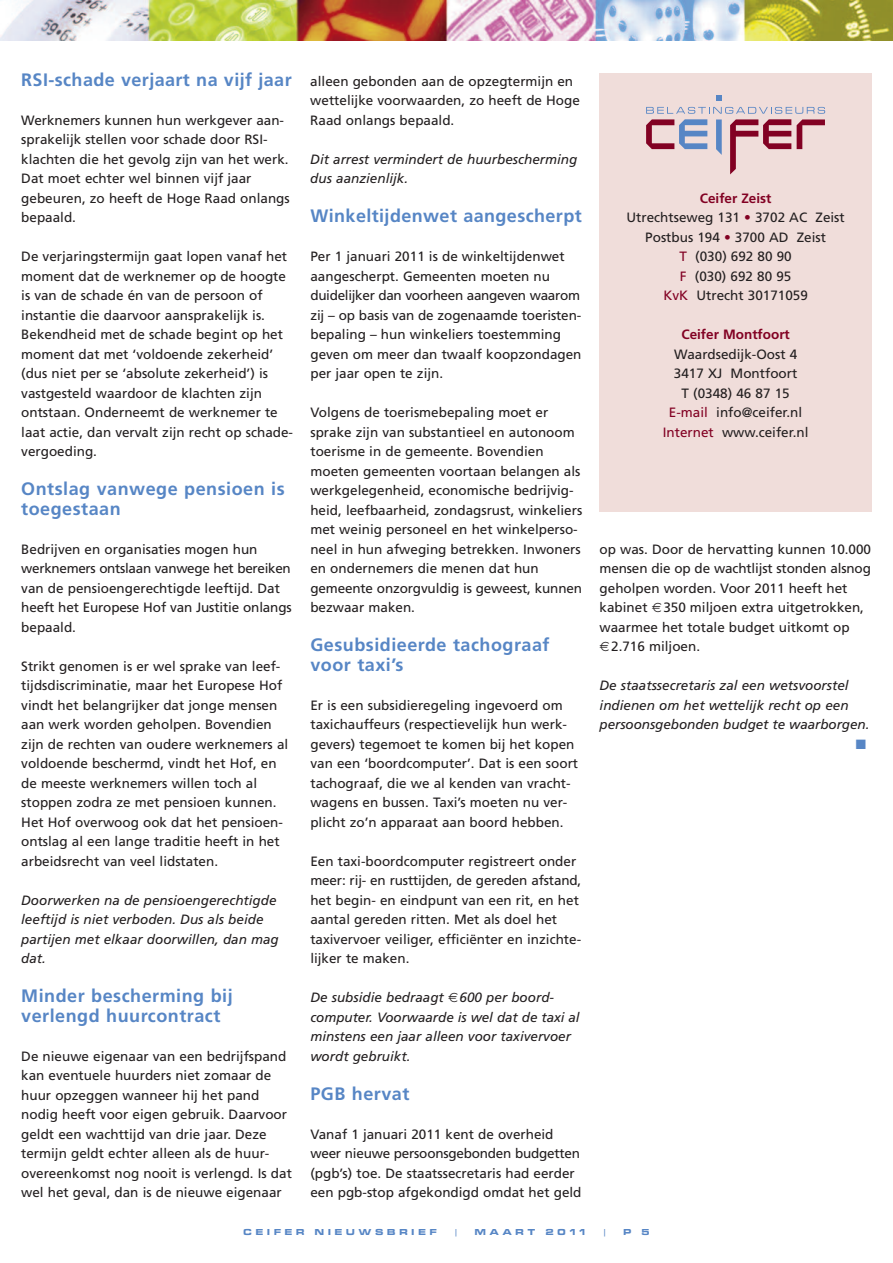
<style>
.page{position:relative;width:893px;height:1263px;background:#fff}
.page>*{position:absolute;margin:0;border:0;box-sizing:border-box;transform-origin:0 0}
.t1{font:700 18px/19.5px "Frutiger";letter-spacing:.03em;color:#5786c5}
.t2{font:13.5px/19.5px "Frutiger";color:#231f20}
.t3{font:italic 13.5px/19.5px "Frutiger";color:#231f20}
.t4{font:700 13.5px "Frutiger";color:#820123}
.t5{font:13.5px "Zapf Dingbats";color:#5786c5}
.t6{font:9px "Microgramma D Bold Exte";letter-spacing:.45em;color:#5786c5}
.t7{font:9px "Microgramma D Medi Exte";color:#5786c5}
.s1{font-weight:700;color:#820123}
.s2{color:#820123}
</style>
<div class="page">
<img style="left:0;top:0;width:893px;height:40px">
<div style="left:600px;top:74px;width:272px;height:438px;background:#f0ddda"></div>
<svg style="left:716px;top:96px;width:6px;height:5px"></svg>
<svg style="left:646px;top:107px;width:179px;height:67px"></svg>
<h1 class="t1" style="left:21px;top:71px;width:272px">RSI-schade verjaart na vijf jaar</h1>
<p class="t2" style="left:21px;top:111px;width:270px">Werknemers kunnen hun werkgever aan&shy;sprakelijk stellen voor schade door RSI&shy;klachten die het gevolg zijn van het werk.<br>Dat moet echter wel binnen vijf jaar gebeuren, zo heeft de Hoge Raad onlangs bepaald.</p>
<p class="t2" style="left:21px;top:248px;width:273px">De verjaringstermijn gaat lopen vanaf het moment dat de werknemer op de hoogte is van de schade én van de persoon of instantie die daarvoor aansprakelijk is.<br>Bekendheid met de schade begint op het moment dat met ‘voldoende zekerheid’ (dus niet per se ‘absolute zekerheid’) is vastgesteld waardoor de klachten zijn ontstaan. Onderneemt de werknemer te laat actie, dan vervalt zijn recht op schade&shy;vergoeding.</p>
<h1 class="t1" style="left:21px;top:481px;width:265px">Ontslag vanwege pensioen is toegestaan</h1>
<p class="t2" style="left:21px;top:540px;width:272px">Bedrijven en organisaties mogen hun werknemers ontslaan vanwege het bereiken van de pensioengerechtigde leeftijd. Dat heeft het Europese Hof van Justitie onlangs bepaald.</p>
<p class="t2" style="left:21px;top:657px;width:269px">Strikt genomen is er wel sprake van leef&shy;tijdsdiscriminatie, maar het Europese Hof vindt het belangrijker dat jonge mensen aan werk worden geholpen. Bovendien zijn de rechten van oudere werknemers al voldoende beschermd, vindt het Hof, en de meeste werknemers willen toch al stoppen zodra ze met pensioen kunnen.<br>Het Hof overwoog ook dat het pensioen&shy;ontslag al een lange traditie heeft in het arbeidsrecht van veel lidstaten.</p>
<p class="t3" style="left:21px;top:891px;width:259px">Doorwerken na de pensioengerechtigde leeftijd is niet verboden. Dus als beide partijen met elkaar doorwillen, dan mag dat.</p>
<h1 class="t1" style="left:21px;top:988px;width:213px">Minder bescherming bij verlengd huurcontract</h1>
<p class="t2" style="left:21px;top:1047px;width:272px">De nieuwe eigenaar van een bedrijfspand kan eventuele huurders niet zomaar de huur opzeggen wanneer hij het pand nodig heeft voor eigen gebruik. Daarvoor geldt een wachttijd van drie jaar. Deze termijn geldt echter alleen als de huur&shy;overeenkomst nog nooit is verlengd. Is dat wel het geval, dan is de nieuwe eigenaar</p>
<p class="t2" style="left:310px;top:72px;width:271px">alleen gebonden aan de opzegtermijn en wettelijke voorwaarden, zo heeft de Hoge<br>Raad onlangs bepaald.</p>
<p class="t3" style="left:310px;top:150px;width:268px">Dit arrest vermindert de huurbescherming dus aanzienlijk.</p>
<h1 class="t1" style="left:310px;top:208px;width:273px">Winkeltijdenwet aangescherpt</h1>
<p class="t2" style="left:310px;top:248px;width:273px">Per 1 januari 2011 is de winkeltijdenwet aangescherpt. Gemeenten moeten nu duidelijker dan voorheen aangeven waarom zij – op basis van de zogenaamde toeristen&shy;bepaling – hun winkeliers toestemming geven om meer dan twaalf koopzondagen per jaar open te zijn.</p>
<p class="t2" style="left:310px;top:404px;width:273px">Volgens de toerismebepaling moet er sprake zijn van substantieel en autonoom toerisme in de gemeente. Bovendien moeten gemeenten voortaan belangen als werkgelegenheid, economische bedrijvig&shy;heid, leefbaarheid, zondagsrust, winkeliers met weinig personeel en het winkelperso&shy;neel in hun afweging betrekken. Inwoners en ondernemers die menen dat hun gemeente onzorgvuldig is geweest, kunnen bezwaar maken.</p>
<h1 class="t1" style="left:310px;top:637px;width:241px">Gesubsidieerde tachograaf voor taxi’s</h1>
<p class="t2" style="left:310px;top:696px;width:269px">Er is een subsidieregeling ingevoerd om taxichauffeurs (respectievelijk hun werk&shy;gevers) tegemoet te komen bij het kopen van een ‘boordcomputer’. Dat is een soort tachograaf, die we al kenden van vracht&shy;wagens en bussen. Taxi’s moeten nu ver&shy;plicht zo’n apparaat aan boord hebben.</p>
<p class="t2" style="left:310px;top:852px;width:272px">Een taxi-boordcomputer registreert onder meer: rij- en rusttijden, de gereden afstand, het begin- en eindpunt van een rit, en het aantal gereden ritten. Met als doel het taxivervoer veiliger, efficiënter en inzichte&shy;lijker te maken.</p>
<p class="t3" style="left:310px;top:989px;width:271px">De subsidie bedraagt 600 per boord&shy;computer. Voorwaarde is wel dat de taxi al minstens een jaar alleen voor taxivervoer wordt gebruikt.</p>
<h1 class="t1" style="left:310px;top:1085px;width:101px">PGB hervat</h1>
<p class="t2" style="left:310px;top:1125px;width:273px">Vanaf 1 januari 2011 kent de overheid weer nieuwe persoonsgebonden budgetten (pgb’s) toe. De staatssecretaris had eerder een pgb-stop afgekondigd omdat het geld</p>
<p class="t6" style="left:244px;top:1226px;width:194px">CEIFER NIEUWSBRIEF</p>
<p class="t7" style="left:454px;top:1226px;width:6px">|</p>
<p class="t6" style="left:475px;top:1226px;width:112px">MAART 2011</p>
<p class="t7" style="left:602px;top:1226px;width:6px">|</p>
<p class="t6" style="left:623px;top:1226px;width:27px">P 5</p>
<p class="t2" style="left:626px;top:189px;width:220px;text-align:center"><span class="s1">Ceifer Zeist<br></span>Utrechtseweg 131 <span class="s2">•</span> 3702 AC Zeist<br>Postbus 194 <span class="s2">•</span> 3700 AD Zeist<br><span class="s2">T</span> (030) 692 80 90<br><span class="s2">F</span> (030) 692 80 95<br><span class="s2">KvK</span> Utrecht 30171059</p>
<p class="t4" style="left:681px;top:329px;width:110px">Ceifer Montfoort</p>
<p class="t2" style="left:663px;top:345px;width:147px;text-align:center">Waardsedijk-Oost 4<br>3417 XJ Montfoort<br>T (0348) 46 87 15<br><span class="s2">E-mail</span> info@ceifer.nl<br><span class="s2">Internet</span> www.ceifer.nl</p>
<p class="t2" style="left:600px;top:540px;width:273px">op was. Door de hervatting kunnen 10.000</p>
<p class="t2" style="left:600px;top:560px;width:273px">mensen die op de wachtlijst stonden alsnog</p>
<p class="t2" style="left:600px;top:579px;width:249px">geholpen worden. Voor 2011 heeft het</p>
<p class="t2" style="left:600px;top:599px;width:266px">kabinet 350 miljoen extra uitgetrokken,</p>
<p class="t2" style="left:600px;top:618px;width:252px">waarmee het totale budget uitkomt op</p>
<p class="t2" style="left:611px;top:638px;width:90px">2.716 miljoen.</p>
<p class="t3" style="left:600px;top:677px;width:271px">De staatssecretaris zal een wetsvoorstel indienen om het wettelijk recht op een persoonsgebonden budget te waarborgen.</p>
<p class="t5" style="left:856px;top:736px;width:12px">■</p>
</div>
